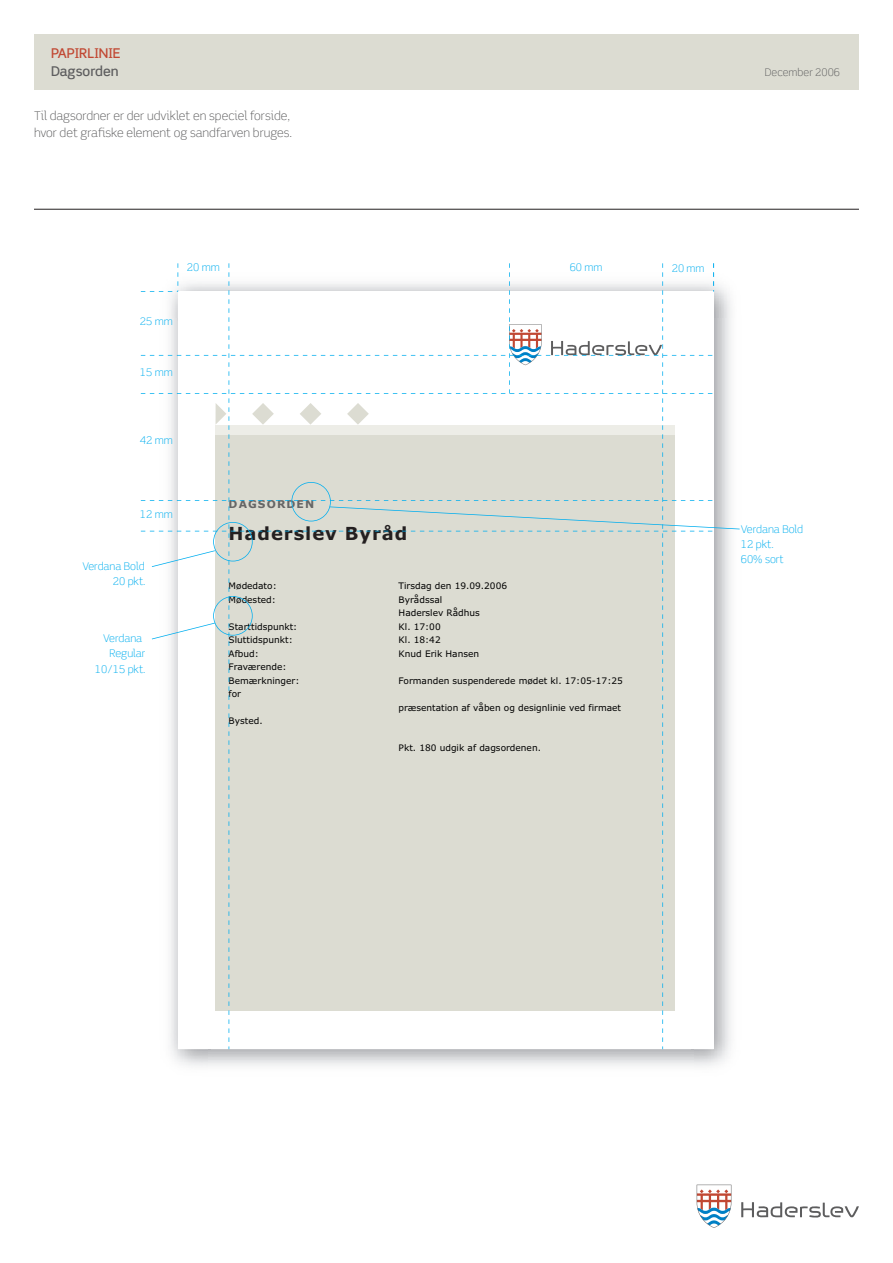
<style>
.page{position:relative;width:893px;height:1263px;background:#fff}
.page>*{position:absolute;margin:0;border:0;box-sizing:border-box;transform-origin:0 0}
.t1{font:700 18px "Verdana";letter-spacing:.05em;color:#231f20}
.t2{font:500 13.5px "Scene Alt";color:#c14833}
.t3{font:500 13.5px "Scene Alt";color:#5d5d5e}
.t4{font:300 12px/16.5px "Scene Alt";color:#5d5d5e}
.t5{font:700 10.8px "Verdana";letter-spacing:.1em;color:#666}
.t6{font:300 10.65px/15.1px "Scene Alt";color:#00aeef}
.t7{font:300 10.5px "Scene Alt";color:#00aeef}
.t8{font:300 10.5px "Scene Alt";color:#5d5d5e}
.t9{font:300 10.35px "Scene Alt";color:#00aeef}
.t10{font:9px/13.5px "Verdana";color:#000}
</style>
<div class="page">
<svg style="left:741px;top:1202px;width:118px;height:16px"></svg>
<svg style="left:697px;top:1185px;width:34px;height:43px"></svg>
<hr style="left:34px;top:209px;width:825px;height:1px;background:#231f20">
<div style="left:34px;top:34px;width:825px;height:55px;background:#dcdcd2"></div>
<svg style="left:141px;top:263px;width:599px;height:786px"></svg>
<h2 class="t2" style="left:51px;top:45px;width:71px">PAPIRLINIE</h2>
<h2 class="t3" style="left:51px;top:63px;width:69px">Dagsorden</h2>
<p class="t8" style="left:765px;top:66px;width:77px">December 2006</p>
<h3 class="t4" style="left:34px;top:108px;width:260px">Til dagsordner er der udviklet en speciel forside, hvor det grafiske element og sandfarven bruges.</h3>
<p class="t7" style="left:187px;top:261px;width:34px">20 mm</p>
<p class="t7" style="left:570px;top:261px;width:34px">60 mm</p>
<p class="t7" style="left:672px;top:261px;width:34px">20 mm</p>
<p class="t9" style="left:140px;top:315px;width:34px">25 mm</p>
<p class="t7" style="left:140px;top:366px;width:34px">15 mm</p>
<p class="t6" style="left:140px;top:433px;width:34px">42 mm</p>
<p class="t7" style="left:140px;top:508px;width:34px">12 mm</p>
<p class="t6" style="left:82px;top:559px;width:65px;text-align:right">Verdana Bold<br>20 pkt.</p>
<p class="t6" style="left:103px;top:631px;width:41px">Verdana</p>
<p class="t6" style="left:110px;top:646px;width:37px">Regular</p>
<p class="t6" style="left:95px;top:661px;width:52px">10/15 pkt.</p>
<p class="t5" style="left:229px;top:498px;width:87px">DAGSORDEN</p>
<h1 class="t1" style="left:229px;top:522px;width:180px">Haderslev Byråd</h1>
<p class="t10" style="left:229px;top:579px;width:50px">Mødedato:</p>
<p class="t10" style="left:399px;top:579px;width:110px">Tirsdag den 19.09.2006</p>
<p class="t10" style="left:229px;top:592px;width:49px">Mødested:</p>
<p class="t10" style="left:399px;top:592px;width:83px">Byrådssal<br>Haderslev Rådhus</p>
<p class="t10" style="left:229px;top:619px;width:70px">Starttidspunkt:</p>
<p class="t10" style="left:399px;top:619px;width:44px">Kl. 17:00</p>
<p class="t10" style="left:229px;top:633px;width:66px">Sluttidspunkt:</p>
<p class="t10" style="left:399px;top:633px;width:44px">Kl. 18:42</p>
<p class="t10" style="left:229px;top:646px;width:32px">Afbud:</p>
<p class="t10" style="left:399px;top:646px;width:82px">Knud Erik Hansen</p>
<p class="t10" style="left:229px;top:660px;width:72px">Fraværende:<br>Bemærkninger:</p>
<p class="t10" style="left:399px;top:673px;width:226px">Formanden suspenderede mødet kl. 17:05-17:25</p>
<p class="t10" style="left:229px;top:687px;width:14px">for</p>
<p class="t10" style="left:229px;top:714px;width:35px">Bysted.</p>
<p class="t10" style="left:399px;top:700px;width:224px">præsentation af våben og designlinie ved firmaet</p>
<p class="t10" style="left:399px;top:741px;width:144px">Pkt. 180 udgik af dagsordenen.</p>
<p class="t6" style="left:741px;top:521px;width:64px">Verdana Bold<br>12 pkt.<br>60% sort</p>
</div>
